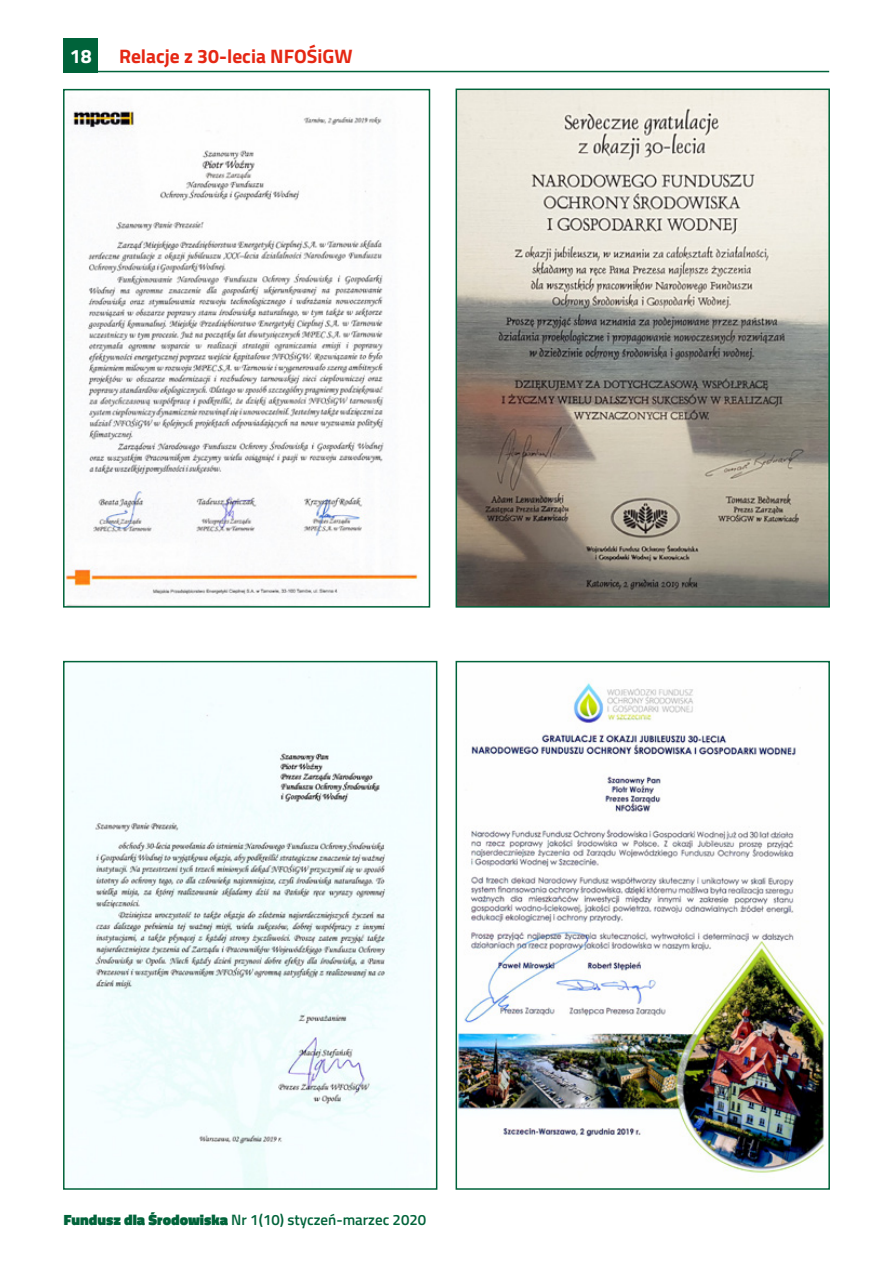
<style>
.page{position:relative;width:893px;height:1263px;background:#fff}
.page>*{position:absolute;margin:0;border:0;box-sizing:border-box;transform-origin:0 0}
.t1{font:700 19.5px "Titillium";color:#e52713}
.t2{font:700 19.5px "Titillium";color:#fff}
.t3{font:600 15px "Titillium";color:#00633a}
.s1{font-weight:900}
</style>
<div class="page">
<hr style="left:64px;top:71px;width:765px;height:1px;background:#00633a">
<div style="left:64px;top:38px;width:34px;height:34px;background:#00633a"></div>
<img style="left:66px;top:111px;width:352px;height:494px">
<div style="left:63px;top:89px;width:367px;height:519px;border:2px solid #00633a"></div>
<img style="left:459px;top:92px;width:368px;height:513px">
<div style="left:456px;top:89px;width:374px;height:519px;border:2px solid #00633a"></div>
<img style="left:66px;top:664px;width:364px;height:523px">
<div style="left:63px;top:661px;width:374px;height:529px;border:2px solid #00633a"></div>
<img style="left:459px;top:683px;width:366px;height:490px">
<div style="left:456px;top:661px;width:374px;height:529px;border:2px solid #00633a"></div>
<h1 class="t2" style="left:70px;top:41px;width:23px">18</h1>
<h1 class="t1" style="left:119px;top:41px;width:235px">Relacje z 30-lecia NFOŚiGW</h1>
<p class="t3" style="left:64px;top:1208px;width:364px"><span class="s1">Fundusz dla Środowiska</span> Nr 1(10) styczeń-marzec 2020</p>
</div>
